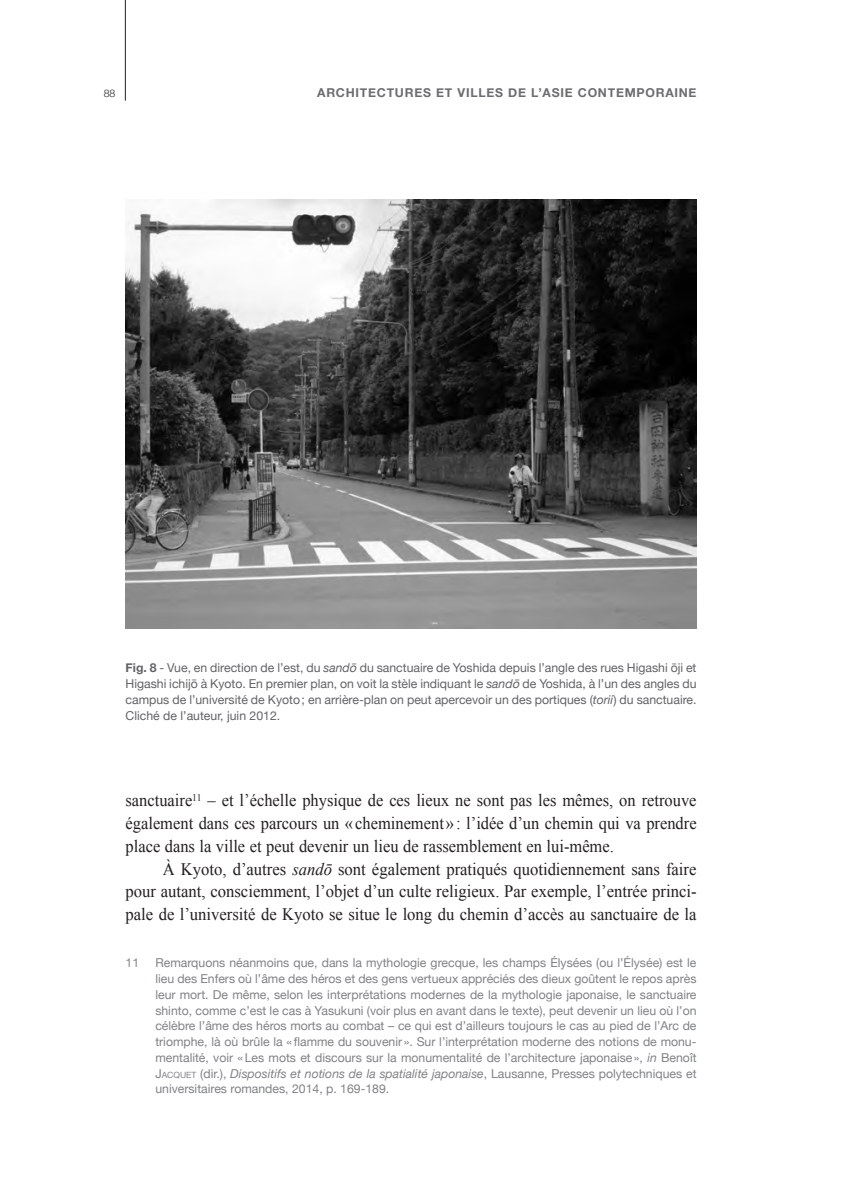
<style>
.page{position:relative;width:847px;height:1194px;background:#fff}
.page>*{position:absolute;margin:0;border:0;box-sizing:border-box;transform-origin:0 0}
.t1{font:17.5px/22.8px "Times New Roman";color:#231f20;text-align:justify;scale:.95 1}
.t2{font:17.5px/22.8px "Times New Roman";color:#231f20;text-align:justify;scale:.94 1}
.t3{font:12.25px/15.8px "Helvetica Neue";color:#808285;text-align:justify}
.t4{font:12.25px/15.8px "Helvetica Neue";color:#636366;text-align:justify}
.t5{font:700 12.25px "Helvetica Neue";letter-spacing:.06em;color:#6c6d70}
.t6{font:300 10.5px "Helvetica Neue";color:#231f20}
.s1{font-weight:700}
.s2{font-style:italic}
.s3{font-style:inherit}
.s4{font-size:8.58px}
</style>
<div class="page">
<hr style="left:125px;top:0;width:1px;height:101px;background:#231f20">
<img style="left:125px;top:200px;width:571px;height:428px">
<p class="t6" style="left:104px;top:84px;width:13px">88</p>
<p class="t5" style="left:317px;top:83px;width:380px">ARCHITECTURES ET VILLES DE L’ASIE CONTEMPORAINE</p>
<p class="t4" style="left:125px;top:660px;width:572px"><span class="s1">FIG. 8</span> - Vue, en direction de l’est, du <span class="s2">sandō</span> du sanctuaire de Yoshida depuis l’angle des rues Higashi ōji et Higashi ichijō à Kyoto. En premier plan, on voit la stèle indiquant le <span class="s2">sandō</span> de Yoshida, à l’un des angles du campus de l’université de Kyoto; en arrière-plan on peut apercevoir un des portiques (<span class="s2">torii</span>) du sanctuaire.<br>Cliché de l’auteur, juin 2012.</p>
<h1 class="t2" style="left:125px;top:789px;width:608px">sanctuaire<sup>11</sup> – et l’échelle physique de ces lieux ne sont pas les mêmes, on retrouve également dans ces parcours un «cheminement» : l’idée d’un chemin qui va prendre place dans la ville et peut devenir un lieu de rassemblement en lui-même.</h1>
<p class="t1" style="left:125px;top:857px;width:602px;text-indent:37px">À Kyoto, d’autres <span class="s2">sandō</span> sont également pratiqués quotidiennement sans faire pour autant, consciemment, l’objet d’un culte religieux. Par exemple, l’entrée princi&shy;pale de l’université de Kyoto se situe le long du chemin d’accès au sanctuaire de la</p>
<p class="t3" style="left:125px;top:955px;width:15px">11</p>
<p class="t3" style="left:155px;top:955px;width:542px">Remarquons néanmoins que, dans la mythologie grecque, les champs Élysées (ou l’Élysée) est le lieu des Enfers où l’âme des héros et des gens vertueux appréciés des dieux goûtent le repos après leur mort. De même, selon les interprétations modernes de la mythologie japonaise, le sanctuaire shinto, comme c’est le cas à Yasukuni (voir plus en avant dans le texte), peut devenir un lieu où l’on célèbre l’âme des héros morts au combat – ce qui est d’ailleurs toujours le cas au pied de l’Arc de triomphe, là où brûle la «flamme du souvenir ». Sur l’interprétation moderne des notions de monu&shy;mentalité, voir «Les mots et discours sur la monumentalité de l’architecture japonaise», <span class="s2">in</span> Benoît <span class="s3">J</span><span class="s4">ACQUET</span> (dir.), <span class="s2">Dispositifs et notions de la spatialité japonaise</span>, Lausanne, Presses polytechniques et universitaires romandes, 2014, p. 169-189.</p>
</div>
